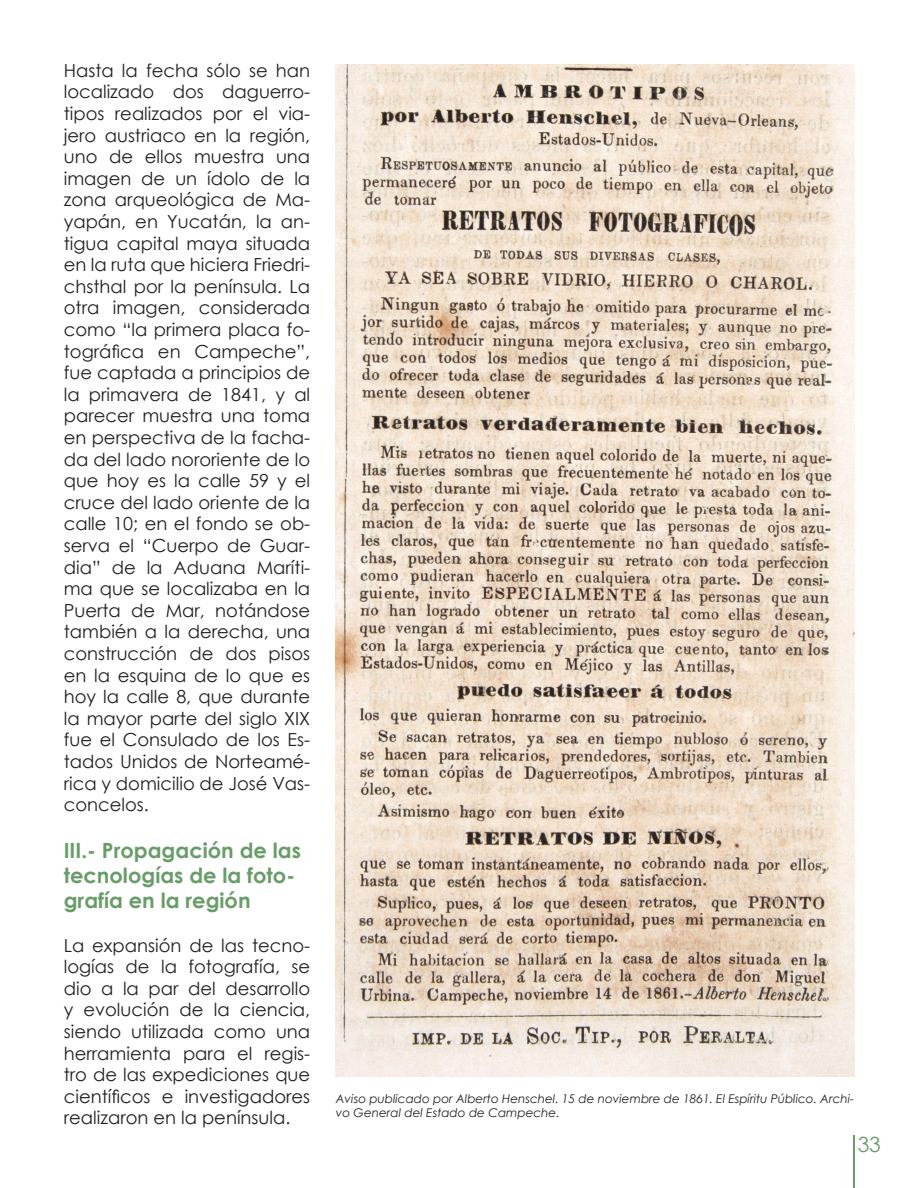
<style>
.page{position:relative;width:918px;height:1188px;background:#fff}
.page>*{position:absolute;margin:0;border:0;box-sizing:border-box;transform-origin:0 0}
.t1{font:700 21px/25.2px "Century Gothic";color:#689c68}
.t2{font:21px "Century Gothic";color:#689c68}
.t3{font:18px/21.6px "Century Gothic";color:#231f20;text-align:justify}
.t4{font:italic 12px/14.4px "Century Gothic";color:#231f20}
</style>
<div class="page">
<img style="left:336px;top:65px;width:518px;height:1012px">
<hr style="left:853px;top:1136px;width:1px;height:52px;background:#689c68">
<p class="t3" style="left:64px;top:59px;width:248px">Hasta la fecha sólo se han localizado dos daguerro&shy;tipos realizados por el via&shy;jero austriaco en la región, uno de ellos muestra una imagen de un ídolo de la zona arqueológica de Ma&shy;yapán, en Yucatán, la an&shy;tigua capital maya situada en la ruta que hiciera Friedri&shy;chsthal por la península. La otra imagen, considerada como “la primera placa fo&shy;tográfica en Campeche”, fue captada a principios de la primavera de 1841, y al parecer muestra una toma en perspectiva de la facha&shy;da del lado nororiente de lo que hoy es la calle 59 y el cruce del lado oriente de la calle 10; en el fondo se ob&shy;serva el “Cuerpo de Guar&shy;dia” de la Aduana Maríti&shy;ma que se localizaba en la Puerta de Mar, notándose también a la derecha, una construcción de dos pisos en la esquina de lo que es hoy la calle 8, que durante la mayor parte del siglo XIX fue el Consulado de los Es&shy;tados Unidos de Norteamé&shy;rica y domicilio de José Vas&shy;concelos.</p>
<p class="t1" style="left:64px;top:837px;width:239px">III.- Propagación de las tecnologías de la foto&shy;grafía en la región</p>
<p class="t3" style="left:64px;top:934px;width:248px">La expansión de las tecno&shy;logías de la fotografía, se dio a la par del desarrollo y evolución de la ciencia, siendo utilizada como una herramienta para el regis&shy;tro de las expediciones que científicos e investigadores realizaron en la península.</p>
<p class="t4" style="left:336px;top:1091px;width:520px">Aviso publicado por Alberto Henschel. 15 de noviembre de 1861. El Espíritu Público. Archi&shy;vo General del Estado de Campeche.</p>
<p class="t2" style="left:858px;top:1130px;width:25px">33</p>
</div>
